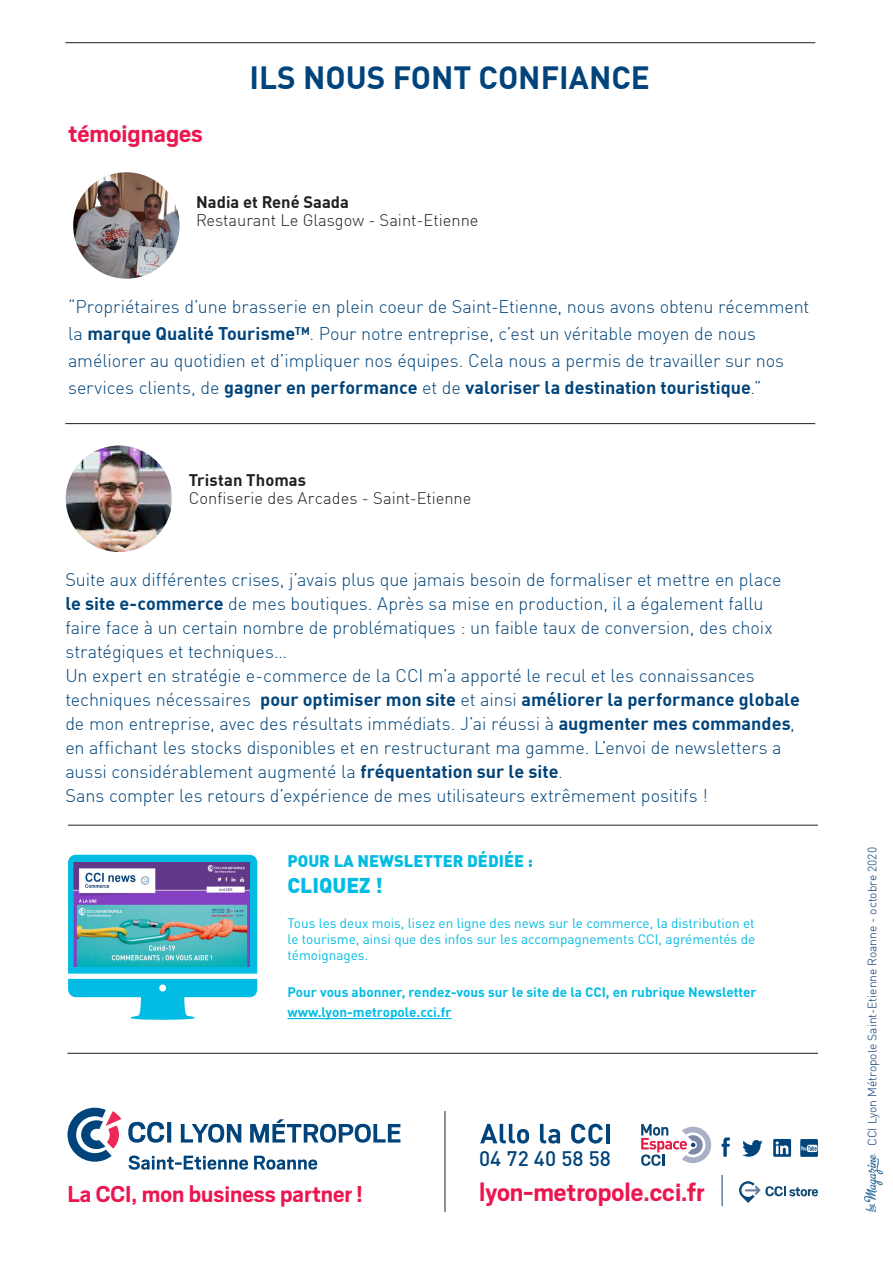
<style>
.page{position:relative;width:893px;height:1263px;background:#fff}
.page>*{position:absolute;margin:0;border:0;box-sizing:border-box;transform-origin:0 0}
.t1{font:700 34.95px "DIN";color:#ec2450}
.t2{font:700 31.5px "DIN Offc";color:#00447b}
.t3{font:700 28.2px "Scout";color:#ed154e}
.t4{font:700 27px "Scout";color:#ed154e}
.t5{font:700 25.5px "Scout";color:#ed154e}
.t6{font:900 21px "DIN Offc";color:#02bce3}
.t7{font:500 20.85px "DIN";letter-spacing:.005em;color:#00447b}
.t8{font:300 18px/24px "DIN Offc";letter-spacing:-.005em;color:#00447b}
.t9{font:300 16.5px "DIN Offc";color:#231f20}
.t10{font:700 16.5px "DIN Offc";color:#231f20}
.t11{font:900 16.5px "DIN Offc";color:#02bce3}
.t12{font:13.5px/16.2px "DIN Offc";color:#02bce3;text-align:justify}
.t13{font:700 13.5px "DIN Offc";color:#02bce3}
.t14{font:300 12px "DIN Offc";color:#00346a}
.s1{font-weight:700}
</style>
<div class="page">
<hr style="left:68px;top:825px;width:750px;height:1px;background:#231f20">
<img style="left:73px;top:172px;width:107px;height:107px;border-radius:53px">
<hr style="left:68px;top:1053px;width:750px;height:1px;background:#231f20">
<svg style="left:864px;top:1154px;width:19px;height:58px"></svg>
<svg style="left:68px;top:855px;width:189px;height:165px"></svg>
<img style="left:74px;top:862px;width:175px;height:104px">
<hr style="left:287px;top:1018px;width:165px;height:1px;background:#02bce3">
<hr style="left:445px;top:1111px;width:1px;height:101px;background:#231f20">
<svg style="left:68px;top:1108px;width:53px;height:54px"></svg>
<svg style="left:128px;top:1155px;width:189px;height:15px"></svg>
<svg style="left:128px;top:1119px;width:272px;height:24px"></svg>
<hr style="left:722px;top:1175px;width:1px;height:31px;background:#00447b">
<svg style="left:480px;top:1124px;width:49px;height:19px"></svg>
<svg style="left:540px;top:1124px;width:20px;height:19px"></svg>
<svg style="left:571px;top:1124px;width:32px;height:19px"></svg>
<hr style="left:606px;top:1124px;width:4px;height:19px;background:#00447b">
<svg style="left:641px;top:1124px;width:70px;height:42px"></svg>
<svg style="left:722px;top:1137px;width:8px;height:20px"></svg>
<svg style="left:742px;top:1140px;width:21px;height:17px"></svg>
<svg style="left:773px;top:1139px;width:18px;height:18px"></svg>
<svg style="left:776px;top:1141px;width:12px;height:13px"></svg>
<div style="left:800px;top:1139px;width:18px;height:18px;background:#00447b"></div>
<svg style="left:801px;top:1145px;width:16px;height:7px"></svg>
<svg style="left:739px;top:1181px;width:79px;height:22px"></svg>
<img style="left:66px;top:446px;width:105px;height:106px">
<hr style="left:65px;top:423px;width:750px;height:1px;background:#231f20">
<hr style="left:65px;top:42px;width:750px;height:1px;background:#231f20">
<p class="t4" style="left:68px;top:116px;width:136px">témoignages</p>
<p class="t2" style="left:250px;top:57px;width:402px">ILS NOUS FONT CONFIANCE</p>
<p class="t10" style="left:196px;top:191px;width:154px">Nadia et René Saada</p>
<p class="t9" style="left:196px;top:210px;width:284px">Restaurant Le Glasgow - Saint-Etienne</p>
<p class="t8" style="left:68px;top:293px;width:743px;line-height:27px">“Propriétaires d’une brasserie en plein coeur de Saint-Etienne, nous avons obtenu récemment la <span class="s1">marque Qualité Tourisme™</span>. Pour notre entreprise, c’est un véritable moyen de nous améliorer au quotidien et d’impliquer nos équipes. Cela nous a permis de travailler sur nos services clients, de <span class="s1">gagner en performance</span> et de <span class="s1">valoriser la destination touristique</span>.”</p>
<p class="t10" style="left:189px;top:469px;width:119px">Tristan Thomas</p>
<p class="t9" style="left:189px;top:488px;width:284px">Confiserie des Arcades - Saint-Etienne</p>
<p class="t8" style="left:65px;top:567px;width:718px">Suite aux différentes crises, j’avais plus que jamais besoin de formaliser et mettre en place <span class="s1">le site e-commerce</span> de mes boutiques. Après sa mise en production, il a également fallu faire face à un certain nombre de problématiques : un faible taux de conversion, des choix stratégiques et techniques…</p>
<p class="t8" style="left:65px;top:663px;width:736px">Un expert en stratégie e-commerce de la CCI m’a apporté le recul et les connaissances techniques nécessaires <span class="s1">pour optimiser mon site</span> et ainsi <span class="s1">améliorer la performance globale </span>de mon entreprise, avec des résultats immédiats. J’ai réussi à <span class="s1">augmenter mes commandes</span>, en affichant les stocks disponibles et en restructurant ma gamme. L’envoi de newsletters a aussi considérablement augmenté la <span class="s1">fréquentation sur le site</span>.</p>
<p class="t8" style="left:65px;top:783px;width:644px">Sans compter les retours d’expérience de mes utilisateurs extrêmement positifs !</p>
<p class="t11" style="left:287px;top:850px;width:247px">POUR LA NEWSLETTER DÉDIÉE :</p>
<p class="t6" style="left:287px;top:871px;width:97px">CLIQUEZ !</p>
<p class="t12" style="left:287px;top:915px;width:469px">Tous les deux mois, lisez en ligne des news sur le commerce, la distribution et le tourisme, ainsi que des infos sur les accompagnements CCI, agrémentés de témoignages.</p>
<p class="t13" style="left:287px;top:983px;width:471px">Pour vous abonner, rendez-vous sur le site de la CCI, en rubrique Newsletter</p>
<p class="t13" style="left:287px;top:1003px;width:166px">www.lyon-metropole.cci.fr</p>
<p class="t5" style="left:68px;top:1178px;width:297px">La CCI, mon business partner!</p>
<p class="t7" style="left:479px;top:1145px;width:133px">04 72 40 58 58</p>
<p class="t3" style="left:479px;top:1173px;width:227px">lyon-metropole.cci.fr</p>
<p class="t1" style="left:480px;top:1170px;width:339px">lyon-metropole.cci.fr</p>
<p class="t14" style="left:865px;top:1146px;width:300px;rotate:-90deg">CCI Lyon Métropole Saint-Etienne Roanne - octobre 2020</p>
</div>
